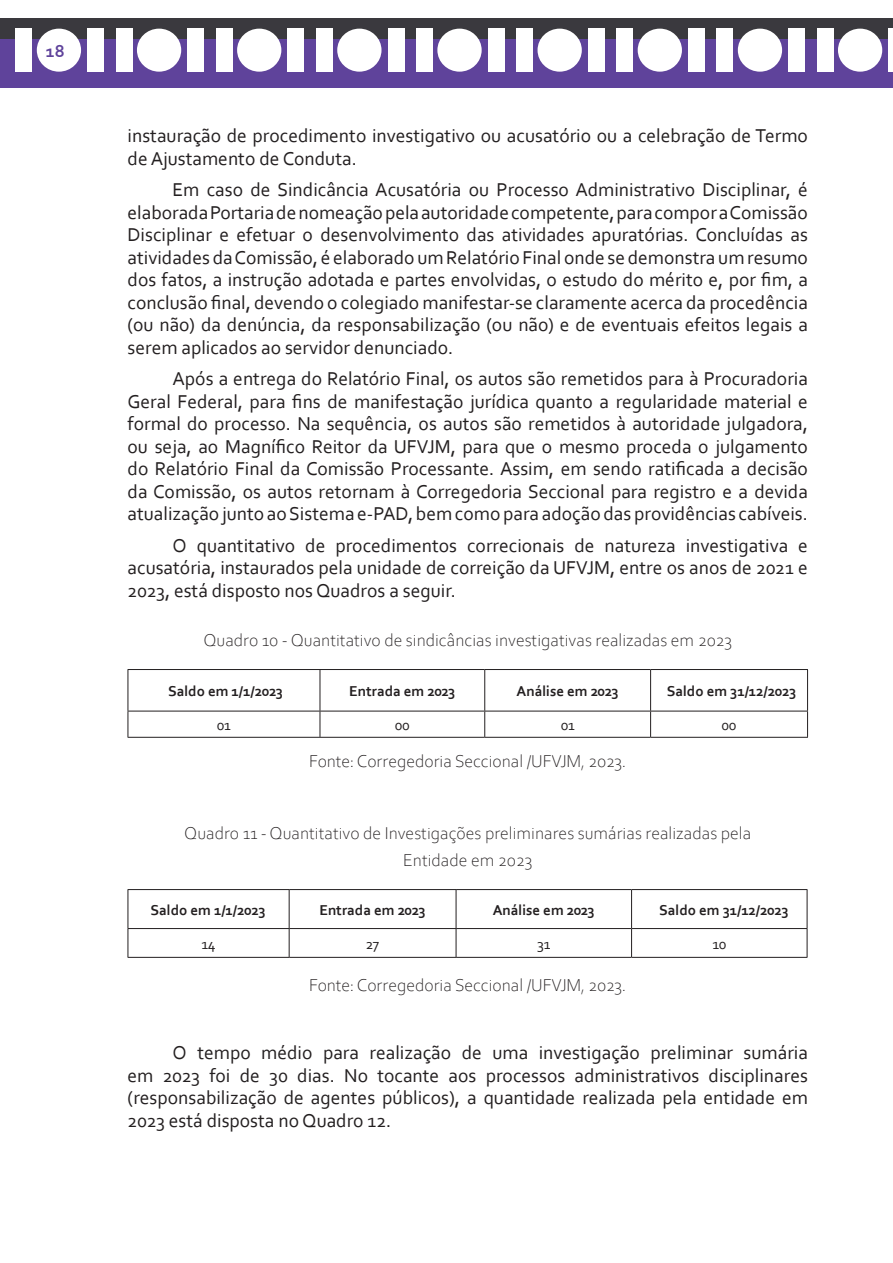
<style>
.page{position:relative;width:893px;height:1263px;background:#fff}
.page>*{position:absolute;margin:0;border:0;box-sizing:border-box;transform-origin:0 0}
.t1{font:19.5px/22.5px "Corbel";color:#231f20;text-align:justify}
.t2{font:300 18px/27px "Corbel";color:#231f20;text-align:center}
.t3{font:700 18px "Corbel";color:#5f439b}
.t4{font:700 15px "Corbel";color:#231f20}
.t5{font:15px "Corbel";letter-spacing:-.025em;color:#231f20}
</style>
<div class="page">
<div style="left:0;top:19px;width:893px;height:40px;background:#3a393e"></div>
<div style="left:0;top:39px;width:893px;height:49px;background:#5f439b"></div>
<div style="left:16px;top:29px;width:16px;height:43px;background:#fff"></div>
<div style="left:87px;top:29px;width:17px;height:43px;background:#fff"></div>
<div style="left:37px;top:29px;width:44px;height:43px;background:#fff;border-radius:50%"></div>
<div style="left:116px;top:29px;width:16px;height:43px;background:#fff"></div>
<div style="left:188px;top:29px;width:16px;height:43px;background:#fff"></div>
<div style="left:137px;top:29px;width:44px;height:43px;background:#fff;border-radius:50%"></div>
<div style="left:216px;top:29px;width:16px;height:43px;background:#fff"></div>
<div style="left:288px;top:29px;width:16px;height:43px;background:#fff"></div>
<div style="left:237px;top:29px;width:44px;height:43px;background:#fff;border-radius:50%"></div>
<div style="left:316px;top:29px;width:16px;height:43px;background:#fff"></div>
<div style="left:388px;top:29px;width:16px;height:43px;background:#fff"></div>
<div style="left:337px;top:29px;width:44px;height:43px;background:#fff;border-radius:50%"></div>
<div style="left:416px;top:29px;width:17px;height:43px;background:#fff"></div>
<div style="left:488px;top:29px;width:16px;height:43px;background:#fff"></div>
<div style="left:437px;top:29px;width:45px;height:43px;background:#fff;border-radius:50%"></div>
<div style="left:516px;top:29px;width:17px;height:43px;background:#fff"></div>
<div style="left:588px;top:29px;width:16px;height:43px;background:#fff"></div>
<div style="left:537px;top:29px;width:45px;height:43px;background:#fff;border-radius:50%"></div>
<div style="left:617px;top:29px;width:16px;height:43px;background:#fff"></div>
<div style="left:688px;top:29px;width:17px;height:43px;background:#fff"></div>
<div style="left:638px;top:29px;width:44px;height:43px;background:#fff;border-radius:50%"></div>
<div style="left:717px;top:29px;width:16px;height:43px;background:#fff"></div>
<div style="left:788px;top:29px;width:17px;height:43px;background:#fff"></div>
<div style="left:738px;top:29px;width:44px;height:43px;background:#fff;border-radius:50%"></div>
<div style="left:817px;top:29px;width:16px;height:43px;background:#fff"></div>
<hr style="left:889px;top:29px;width:4px;height:43px;background:#fff">
<div style="left:838px;top:29px;width:44px;height:43px;background:#fff;border-radius:50%"></div>
<hr style="left:128px;top:669px;width:192px;height:1px;background:#231f20">
<hr style="left:128px;top:670px;width:1px;height:41px;background:#231f20">
<hr style="left:320px;top:669px;width:165px;height:1px;background:#231f20">
<hr style="left:320px;top:670px;width:1px;height:41px;background:#231f20">
<hr style="left:485px;top:669px;width:166px;height:1px;background:#231f20">
<hr style="left:484px;top:670px;width:1px;height:41px;background:#231f20">
<hr style="left:651px;top:669px;width:157px;height:1px;background:#231f20">
<hr style="left:650px;top:670px;width:1px;height:41px;background:#231f20">
<hr style="left:807px;top:670px;width:1px;height:41px;background:#231f20">
<hr style="left:128px;top:711px;width:192px;height:1px;background:#231f20">
<svg style="left:128px;top:711px;width:1px;height:26px"></svg>
<hr style="left:320px;top:711px;width:165px;height:1px;background:#231f20">
<svg style="left:320px;top:711px;width:1px;height:26px"></svg>
<hr style="left:485px;top:711px;width:166px;height:1px;background:#231f20">
<svg style="left:484px;top:711px;width:1px;height:26px"></svg>
<hr style="left:651px;top:711px;width:157px;height:1px;background:#231f20">
<svg style="left:650px;top:711px;width:1px;height:26px"></svg>
<svg style="left:807px;top:711px;width:1px;height:26px"></svg>
<hr style="left:128px;top:737px;width:192px;height:1px;background:#231f20">
<hr style="left:320px;top:737px;width:165px;height:1px;background:#231f20">
<hr style="left:485px;top:737px;width:166px;height:1px;background:#231f20">
<hr style="left:651px;top:737px;width:157px;height:1px;background:#231f20">
<hr style="left:128px;top:889px;width:161px;height:1px;background:#231f20">
<hr style="left:128px;top:890px;width:1px;height:38px;background:#231f20">
<hr style="left:289px;top:889px;width:167px;height:1px;background:#231f20">
<hr style="left:289px;top:890px;width:1px;height:38px;background:#231f20">
<hr style="left:456px;top:889px;width:176px;height:1px;background:#231f20">
<hr style="left:456px;top:890px;width:1px;height:38px;background:#231f20">
<hr style="left:632px;top:889px;width:175px;height:1px;background:#231f20">
<hr style="left:631px;top:890px;width:1px;height:38px;background:#231f20">
<hr style="left:807px;top:890px;width:1px;height:38px;background:#231f20">
<hr style="left:128px;top:928px;width:161px;height:1px;background:#231f20">
<svg style="left:128px;top:929px;width:1px;height:28px"></svg>
<hr style="left:289px;top:928px;width:167px;height:1px;background:#231f20">
<svg style="left:289px;top:929px;width:1px;height:28px"></svg>
<hr style="left:456px;top:928px;width:176px;height:1px;background:#231f20">
<svg style="left:456px;top:929px;width:1px;height:28px"></svg>
<hr style="left:632px;top:928px;width:175px;height:1px;background:#231f20">
<svg style="left:631px;top:929px;width:1px;height:28px"></svg>
<svg style="left:807px;top:929px;width:1px;height:28px"></svg>
<hr style="left:128px;top:957px;width:161px;height:1px;background:#231f20">
<hr style="left:289px;top:957px;width:167px;height:1px;background:#231f20">
<hr style="left:456px;top:957px;width:176px;height:1px;background:#231f20">
<hr style="left:632px;top:957px;width:175px;height:1px;background:#231f20">
<p class="t3" style="left:46px;top:40px;width:20px">18</p>
<p class="t1" style="left:128px;top:124px;width:682px">instauração de procedimento investigativo ou acusatório ou a celebração de Termo de Ajustamento de Conduta.</p>
<p class="t1" style="left:128px;top:178px;width:682px;text-indent:45px">Em caso de Sindicância Acusatória ou Processo Administrativo Disciplinar, é elaborada Portaria de nomeação pela autoridade competente, para compor a Comissão Disciplinar e efetuar o desenvolvimento das atividades apuratórias. Concluídas as atividades da Comissão, é elaborado um Relatório Final onde se demonstra um resumo dos fatos, a instrução adotada e partes envolvidas, o estudo do mérito e, por fim, a conclusão final, devendo o colegiado manifestar-se claramente acerca da procedência (ou não) da denúncia, da responsabilização (ou não) e de eventuais efeitos legais a serem aplicados ao servidor denunciado.</p>
<p class="t1" style="left:128px;top:367px;width:682px;text-indent:45px">Após a entrega do Relatório Final, os autos são remetidos para à Procuradoria Geral Federal, para fins de manifestação jurídica quanto a regularidade material e formal do processo. Na sequência, os autos são remetidos à autoridade julgadora, ou seja, ao Magnífico Reitor da UFVJM, para que o mesmo proceda o julgamento do Relatório Final da Comissão Processante. Assim, em sendo ratificada a decisão da Comissão, os autos retornam à Corregedoria Seccional para registro e a devida atualização junto ao Sistema e-PAD, bem como para adoção das providências cabíveis.</p>
<p class="t1" style="left:128px;top:533px;width:682px;text-indent:45px">O quantitativo de procedimentos correcionais de natureza investigativa e acusatória, instaurados pela unidade de correição da UFVJM, entre os anos de 2021 e 2023, está disposto nos Quadros a seguir.</p>
<p class="t2" style="left:203px;top:626px;width:530px">Quadro 10 - Quantitativo de sindicâncias investigativas realizadas em 2023</p>
<p class="t4" style="left:168px;top:682px;width:117px">Saldo em 1/1/2023</p>
<p class="t4" style="left:349px;top:682px;width:108px">Entrada em 2023</p>
<p class="t4" style="left:517px;top:682px;width:104px">Análise em 2023</p>
<p class="t4" style="left:667px;top:682px;width:131px">Saldo em 31/12/2023</p>
<p class="t5" style="left:217px;top:715px;width:16px">01</p>
<p class="t5" style="left:395px;top:715px;width:17px">00</p>
<p class="t5" style="left:561px;top:715px;width:16px">01</p>
<p class="t5" style="left:722px;top:715px;width:17px">00</p>
<p class="t2" style="left:309px;top:747px;width:319px">Fonte: Corregedoria Seccional /UFVJM, 2023.</p>
<p class="t2" style="left:184px;top:819px;width:568px">Quadro 11 - Quantitativo de Investigações preliminares sumárias realizadas pela<br>Entidade em 2023</p>
<p class="t4" style="left:151px;top:900px;width:117px">Saldo em 1/1/2023</p>
<p class="t4" style="left:319px;top:900px;width:108px">Entrada em 2023</p>
<p class="t4" style="left:493px;top:900px;width:104px">Análise em 2023</p>
<p class="t4" style="left:659px;top:900px;width:131px">Saldo em 31/12/2023</p>
<p class="t5" style="left:202px;top:934px;width:16px">14</p>
<p class="t5" style="left:366px;top:934px;width:15px">27</p>
<p class="t5" style="left:537px;top:934px;width:15px">31</p>
<p class="t5" style="left:712px;top:934px;width:16px">10</p>
<p class="t2" style="left:309px;top:971px;width:319px">Fonte: Corregedoria Seccional /UFVJM, 2023.</p>
<p class="t1" style="left:128px;top:1041px;width:682px;text-indent:45px">O tempo médio para realização de uma investigação preliminar sumária em 2023 foi de 30 dias. No tocante aos processos administrativos disciplinares (responsabilização de agentes públicos), a quantidade realizada pela entidade em 2023 está disposta no Quadro 12.</p>
</div>
